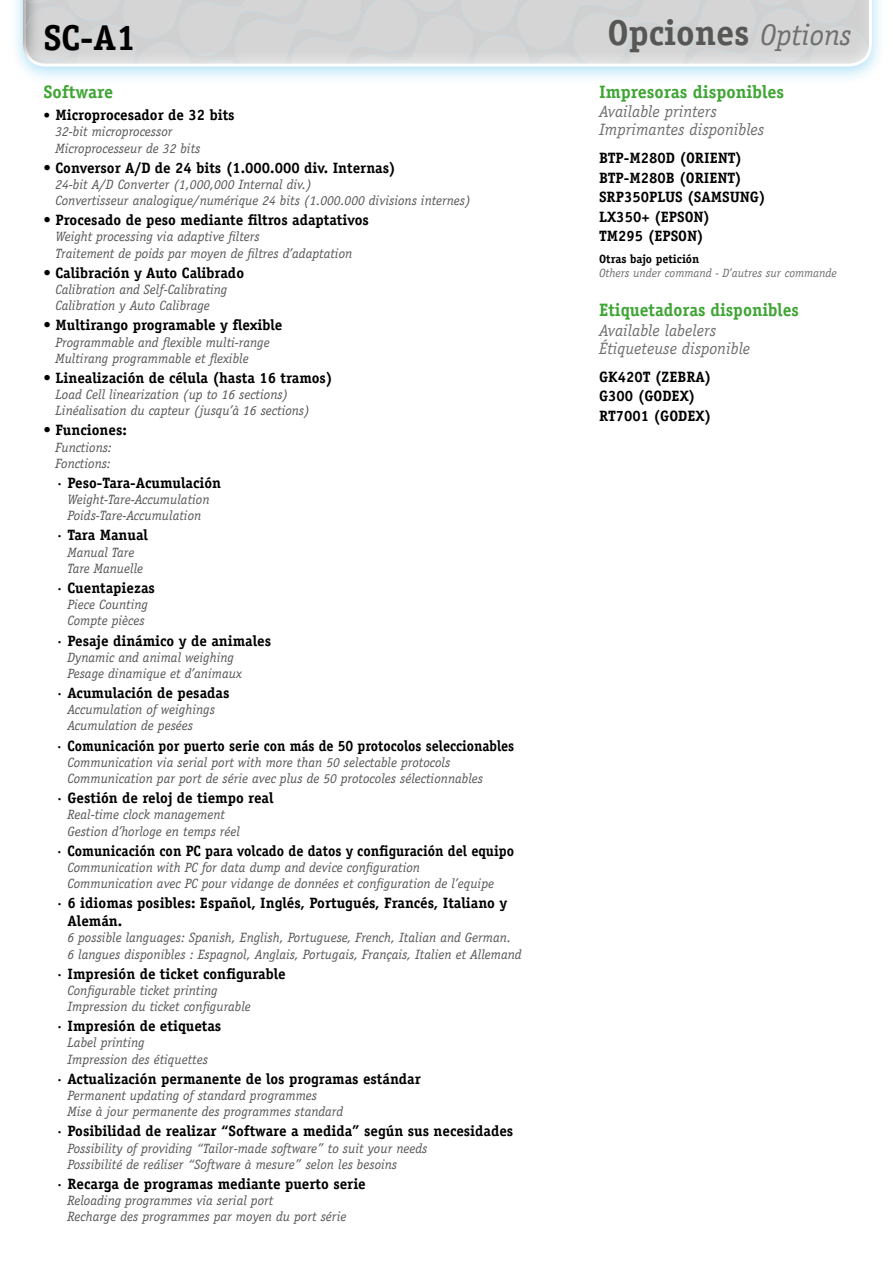
<style>
.page{position:relative;width:893px;height:1263px;background:#fff}
.page>*{position:absolute;margin:0;border:0;box-sizing:border-box;transform-origin:0 0}
.t1{font:700 36px "Officina Serif Std";color:#575756}
.t2{font:700 36px "Officina Serif Std";color:#000}
.t3{font:700 18px "Officina Serif Std";color:#3fa535}
.t4{font:italic 16.5px/18px "Officina Serif Std";color:#706f6f}
.t5{font:700 15px/19.5px "Officina Serif Std";color:#000}
.t6{font:700 15px "Officina Serif Std";color:#000;scale:.94 1}
.t7{font:700 15px "Officina Serif Std";color:#000;scale:.95 1}
.t8{font:italic 13.5px/16.2px "Officina Serif Std";color:#575756}
.t9{font:italic 12px "Officina Serif Std";color:#706f6f}
.t10{font:700 12px "Officina Serif Std";color:#000}
.s1{font-size:13.5px}
.s2{font-weight:400}
.s3{font-weight:400;font-style:italic;font-size:30px;color:#706f6f}
</style>
<div class="page">
<div style="left:9px;top:0;width:877px;height:85px;background:#009fe3;opacity:.3"></div>
<div style="left:22px;top:0;width:852px;height:67px;background:#000;opacity:.5"></div>
<h1 class="t2" style="left:43px;top:16px;width:94px">SC-A1</h1>
<h2 class="t3" style="left:43px;top:81px;width:71px">Software</h2>
<p class="t5" style="left:43px;top:105px;width:193px"><span class="s1">•</span> Microprocesador de 32 bits</p>
<p class="t8" style="left:55px;top:124px;width:146px">32-bit microprocessor<br>Microprocesseur de 32 bits</p>
<p class="t5" style="left:43px;top:158px;width:354px"><span class="s2">•</span> Conversor A/D de 24 bits (1.000.000 div. Internas)</p>
<p class="t8" style="left:55px;top:176px;width:417px">24-bit A/D Converter (1,000,000 Internal div.)<br>Convertisseur analogique/numérique 24 bits (1.000.000 divisions internes)</p>
<p class="t5" style="left:43px;top:210px;width:327px">• Procesado de peso mediante filtros adaptativos</p>
<p class="t8" style="left:55px;top:229px;width:298px">Weight processing via adaptive filters<br>Traitement de poids par moyen de filtres d’adaptation</p>
<p class="t5" style="left:43px;top:263px;width:202px">• Calibración y Auto Calibrado</p>
<p class="t8" style="left:55px;top:281px;width:173px">Calibration and Self-Calibrating<br>Calibration y Auto Calibrage</p>
<p class="t5" style="left:43px;top:315px;width:240px">• Multirango programable y flexible</p>
<p class="t8" style="left:55px;top:334px;width:216px">Programmable and flexible multi-range<br>Multirang programmable et flexible</p>
<p class="t5" style="left:43px;top:368px;width:291px">• Linealización de célula (hasta 16 tramos)</p>
<p class="t8" style="left:55px;top:386px;width:256px">Load Cell linearization (up to 16 sections)<br>Linéalisation du capteur (jusqu’à 16 sections)</p>
<p class="t5" style="left:43px;top:420px;width:85px">• Funciones:</p>
<p class="t8" style="left:55px;top:439px;width:58px">Functions:<br>Fonctions:</p>
<p class="t5" style="left:55px;top:473px;width:167px">· Peso-Tara-Acumulación</p>
<p class="t8" style="left:67px;top:492px;width:144px">Weight-Tare-Accumulation<br>Poids-Tare-Accumulation</p>
<p class="t5" style="left:55px;top:525px;width:94px">· Tara Manual</p>
<p class="t8" style="left:67px;top:544px;width:77px">Manual Tare<br>Tare Manuelle</p>
<p class="t5" style="left:55px;top:578px;width:101px">· Cuentapiezas</p>
<p class="t8" style="left:67px;top:597px;width:82px">Piece Counting<br>Compte pièces</p>
<p class="t5" style="left:55px;top:630px;width:217px">· Pesaje dinámico y de animales</p>
<p class="t8" style="left:67px;top:649px;width:176px">Dynamic and animal weighing<br>Pesage dinamique et d’animaux</p>
<p class="t5" style="left:55px;top:683px;width:175px">· Acumulación de pesadas</p>
<p class="t8" style="left:67px;top:702px;width:149px">Accumulation of weighings<br>Acumulation de pesées</p>
<p class="t6" style="left:55px;top:736px;width:490px">· Comunicación por puerto serie con más de 50 protocolos seleccionables</p>
<p class="t8" style="left:67px;top:754px;width:417px">Communication via serial port with more than 50 selectable protocols<br>Communication par port de série avec plus de 50 protocoles sélectionnables</p>
<p class="t5" style="left:55px;top:788px;width:220px">· Gestión de reloj de tiempo real</p>
<p class="t8" style="left:67px;top:807px;width:174px">Real-time clock management<br>Gestion d’horloge en temps réel</p>
<p class="t7" style="left:55px;top:841px;width:484px">· Comunicación con PC para volcado de datos y configuración del equipo</p>
<p class="t8" style="left:67px;top:859px;width:428px">Communication with PC for data dump and device configuration<br>Communication avec PC pour vidange de données et configuration de l’equipe</p>
<p class="t5" style="left:67px;top:894px;width:441px;line-height:18px;text-indent:-12px">· 6 idiomas posibles: Español, Inglés, Portugués, Francés, Italiano y<br>Alemán.</p>
<p class="t8" style="left:67px;top:930px;width:456px">6 possible languages: Spanish, English, Portuguese, French, Italian and German.<br>6 langues disponibles : Espagnol, Anglais, Portugais, Français, Italien et Allemand</p>
<p class="t5" style="left:55px;top:964px;width:232px">· Impresión de ticket configurable</p>
<p class="t8" style="left:67px;top:982px;width:185px">Configurable ticket printing<br>Impression du ticket configurable</p>
<p class="t5" style="left:55px;top:1016px;width:167px">· Impresión de etiquetas</p>
<p class="t8" style="left:67px;top:1035px;width:142px">Label printing<br>Impression des étiquettes</p>
<p class="t5" style="left:55px;top:1069px;width:367px">· Actualización permanente de los programas estándar</p>
<p class="t8" style="left:67px;top:1087px;width:277px">Permanent updating of standard programmes<br>Mise à jour permanente des programmes standard</p>
<p class="t5" style="left:55px;top:1121px;width:459px">· Posibilidad de realizar “Software a medida” según sus necesidades</p>
<p class="t8" style="left:67px;top:1140px;width:361px">Possibility of providing “Tailor-made software” to suit your needs<br>Possibilité de reáliser “Software à mesure” selon les besoins</p>
<p class="t5" style="left:55px;top:1174px;width:312px">· Recarga de programas mediante puerto serie</p>
<p class="t8" style="left:67px;top:1192px;width:280px">Reloading programmes via serial port<br>Recharge des programmes par moyen du port série</p>
<h1 class="t1" style="left:608px;top:10px;width:245px">Opciones <span class="s3">Options</span></h1>
<h2 class="t3" style="left:599px;top:81px;width:187px">Impresoras disponibles</h2>
<p class="t4" style="left:599px;top:103px;width:167px">Available printers<br>Imprimantes disponibles</p>
<p class="t5" style="left:599px;top:148px;width:168px">BTP-M280D (ORIENT)<br>BTP-M280B (ORIENT)<br>SRP350PLUS (SAMSUNG)<br>LX350+ (EPSON)<br>TM295 (EPSON)</p>
<p class="t10" style="left:599px;top:252px;width:102px">Otras bajo petición</p>
<p class="t9" style="left:599px;top:266px;width:239px">Others under command - D’autres sur commande</p>
<h2 class="t3" style="left:599px;top:299px;width:201px">Etiquetadoras disponibles</h2>
<p class="t4" style="left:599px;top:321px;width:153px">Available labelers<br>Étiqueteuse disponible</p>
<p class="t5" style="left:599px;top:366px;width:114px">GK420T (ZEBRA)<br>G300 (GODEX)<br>RT7001 (GODEX)</p>
</div>
